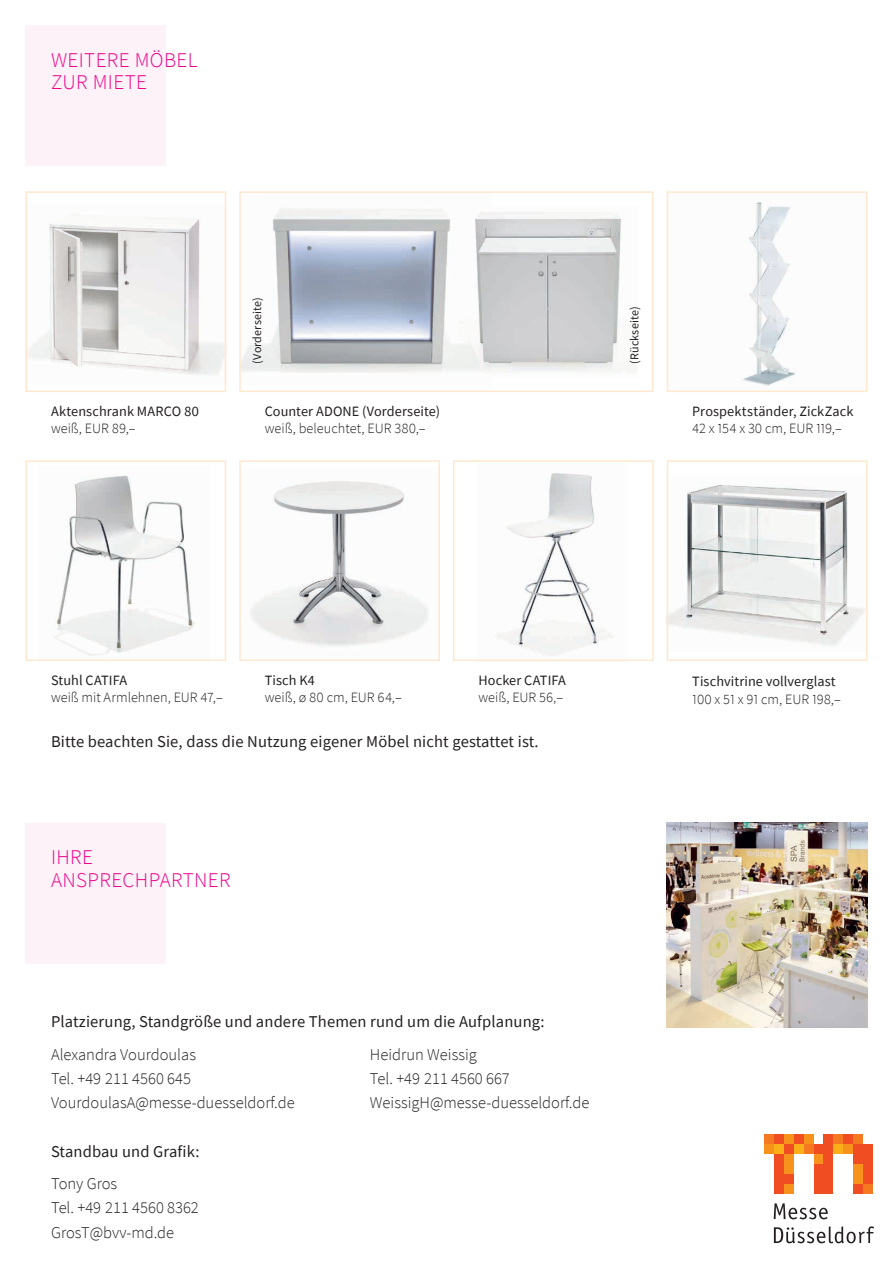
<style>
.page{position:relative;width:893px;height:1263px;background:#fff}
.page>*{position:absolute;margin:0;border:0;box-sizing:border-box;transform-origin:0 0}
.t1{font:300 21px/22.5px "Source Sans Pro";letter-spacing:.02em;color:#ed028c}
.t2{font:300 16.5px/24px "Source Sans Pro";color:#231f20}
.t3{font:16.5px "Source Sans Pro";letter-spacing:.01em;color:#231f20}
.t4{font:300 14.25px "Source Sans Pro";color:#231f20}
.t5{font:14.25px "Source Sans Pro";letter-spacing:.005em;color:#231f20}
.t6{font:12px "Source Sans Pro";letter-spacing:.01em;color:#231f20}
</style>
<div class="page">
<div style="left:26px;top:26px;width:140px;height:140px;background:#fdf2f7"></div>
<div style="left:26px;top:823px;width:140px;height:140px;background:#fdf2f7"></div>
<img style="left:54px;top:475px;width:142px;height:181px">
<div style="left:26px;top:460px;width:200px;height:201px;border:2px solid #fee8cf"></div>
<img style="left:250px;top:481px;width:178px;height:165px">
<div style="left:239px;top:460px;width:201px;height:201px;border:2px solid #fee8cf"></div>
<img style="left:497px;top:473px;width:117px;height:183px">
<div style="left:453px;top:460px;width:201px;height:201px;border:2px solid #fee8cf"></div>
<img style="left:670px;top:485px;width:194px;height:161px">
<div style="left:667px;top:460px;width:200px;height:201px;border:2px solid #fee8cf"></div>
<svg style="left:774px;top:1226px;width:100px;height:17px"></svg>
<svg style="left:774px;top:1203px;width:54px;height:16px"></svg>
<div style="left:764px;top:1144px;width:10px;height:10px;background:#f7931d"></div>
<div style="left:774px;top:1134px;width:10px;height:10px;background:#f04d22"></div>
<div style="left:774px;top:1144px;width:10px;height:10px;background:#faaf18"></div>
<div style="left:784px;top:1134px;width:10px;height:10px;background:#f7931d"></div>
<div style="left:784px;top:1144px;width:10px;height:10px;background:#f04d22"></div>
<div style="left:794px;top:1134px;width:10px;height:10px;background:#f04d22"></div>
<div style="left:794px;top:1144px;width:10px;height:10px;background:#faaf18"></div>
<div style="left:804px;top:1134px;width:9px;height:10px;background:#f7931d"></div>
<div style="left:804px;top:1144px;width:9px;height:10px;background:#f47921"></div>
<div style="left:833px;top:1134px;width:10px;height:10px;background:#f47921"></div>
<div style="left:833px;top:1144px;width:10px;height:10px;background:#faaf18"></div>
<div style="left:843px;top:1134px;width:10px;height:10px;background:#f04d22"></div>
<div style="left:843px;top:1144px;width:10px;height:10px;background:#f7931d"></div>
<div style="left:853px;top:1134px;width:10px;height:10px;background:#f47921"></div>
<div style="left:853px;top:1144px;width:10px;height:20px;background:#f04d22"></div>
<div style="left:863px;top:1144px;width:10px;height:39px;background:#f04d22"></div>
<div style="left:774px;top:1154px;width:10px;height:39px;background:#f04d22"></div>
<div style="left:784px;top:1154px;width:10px;height:19px;background:#f7931d"></div>
<div style="left:784px;top:1173px;width:10px;height:10px;background:#f04d22"></div>
<div style="left:784px;top:1183px;width:10px;height:10px;background:#f7931d"></div>
<div style="left:853px;top:1164px;width:10px;height:19px;background:#f7931d"></div>
<div style="left:863px;top:1183px;width:10px;height:10px;background:#f47921"></div>
<div style="left:764px;top:1134px;width:10px;height:10px;background:#f47921"></div>
<div style="left:813px;top:1144px;width:10px;height:10px;background:#f04d22"></div>
<div style="left:813px;top:1154px;width:10px;height:10px;background:#f7931d"></div>
<div style="left:813px;top:1164px;width:10px;height:29px;background:#f04d22"></div>
<div style="left:823px;top:1134px;width:10px;height:59px;background:#f04d22"></div>
<div style="left:853px;top:1183px;width:10px;height:10px;background:#f04d22"></div>
<img style="left:242px;top:209px;width:217px;height:164px">
<div style="left:239px;top:191px;width:414px;height:201px;border:2px solid #fee8cf"></div>
<img style="left:29px;top:219px;width:194px;height:156px">
<div style="left:26px;top:191px;width:200px;height:201px;border:2px solid #fee8cf"></div>
<img style="left:743px;top:201px;width:53px;height:185px">
<div style="left:667px;top:191px;width:200px;height:201px;border:2px solid #fee8cf"></div>
<img style="left:459px;top:212px;width:162px;height:159px">
<img style="left:667px;top:823px;width:200px;height:204px">
<p class="t1" style="left:51px;top:49px;width:148px">WEITERE MÖBEL<br>ZUR MIETE</p>
<p class="t5" style="left:51px;top:402px;width:150px">Aktenschrank MARCO 80</p>
<p class="t4" style="left:51px;top:419px;width:86px">weiß, EUR 89,–</p>
<p class="t6" style="left:250px;top:364px;width:68px;rotate:-90deg">(Vorderseite)</p>
<p class="t5" style="left:265px;top:402px;width:177px">Counter ADONE (Vorderseite)</p>
<p class="t4" style="left:265px;top:419px;width:162px">weiß, beleuchtet, EUR 380,–</p>
<p class="t6" style="left:627px;top:364px;width:59px;rotate:-90deg">(Rückseite)</p>
<p class="t5" style="left:692px;top:402px;width:163px">Prospektständer, ZickZack</p>
<p class="t4" style="left:692px;top:419px;width:151px">42 x 154 x 30 cm, EUR 119,–</p>
<p class="t5" style="left:51px;top:671px;width:78px">Stuhl CATIFA</p>
<p class="t4" style="left:51px;top:688px;width:173px">weiß mit Armlehnen, EUR 47,–</p>
<p class="t5" style="left:265px;top:671px;width:52px">Tisch K4</p>
<p class="t4" style="left:265px;top:688px;width:139px">weiß, ø 80 cm, EUR 64,–</p>
<p class="t5" style="left:478px;top:671px;width:89px">Hocker CATIFA</p>
<p class="t4" style="left:478px;top:688px;width:86px">weiß, EUR 56,–</p>
<p class="t3" style="left:51px;top:731px;width:489px">Bitte beachten Sie, dass die Nutzung eigener Möbel nicht gestattet ist.</p>
<p class="t1" style="left:51px;top:846px;width:181px">IHRE<br>ANSPRECHPARTNER</p>
<p class="t3" style="left:51px;top:1011px;width:495px">Platzierung, Standgröße und andere Themen rund um die Aufplanung:</p>
<p class="t2" style="left:51px;top:1042px;width:245px">Alexandra Vourdoulas<br>Tel. +49 211 4560 645<br>VourdoulasA@messe-duesseldorf.de</p>
<p class="t2" style="left:370px;top:1042px;width:221px">Heidrun Weissig<br>Tel. +49 211 4560 667<br>WeissigH@messe-duesseldorf.de</p>
<p class="t3" style="left:51px;top:1141px;width:150px">Standbau und Grafik:</p>
<p class="t2" style="left:51px;top:1172px;width:149px">Tony Gros<br>Tel. +49 211 4560 8362<br>GrosT@bvv-md.de</p>
<p class="t5" style="left:692px;top:672px;width:145px">Tischvitrine vollverglast</p>
<p class="t4" style="left:692px;top:690px;width:150px">100 x 51 x 91 cm, EUR 198,–</p>
</div>
